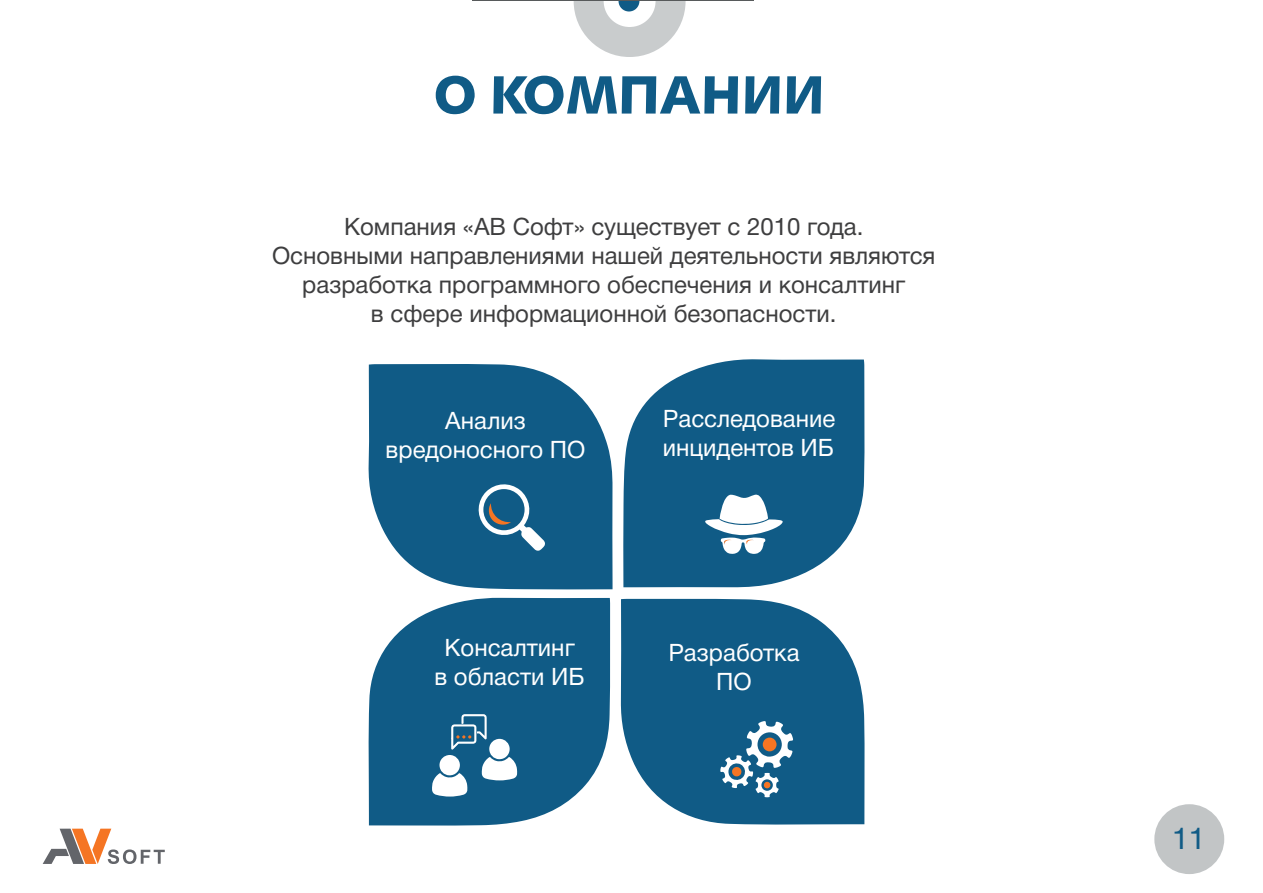
<style>
.page{position:relative;width:1263px;height:893px;background:#fff}
.page>*{position:absolute;margin:0;border:0;box-sizing:border-box;transform-origin:0 0}
.t1{font:54px "Humanist 531 C Black BT";color:#105b86}
.t2{font:30px "Helvetica Neue Cyr";color:#105b86}
.t3{font:24px/28.8px "Helvetica Neue Cyr";color:#3e3e3f;text-align:center}
.t4{font:24px/28.8px "Helvetica Neue Cyr";color:#fff;text-align:center}
</style>
<div class="page">
<svg style="left:621px;top:599px;width:244px;height:226px;background:#2a6d93"></svg>
<svg style="left:368px;top:598px;width:242px;height:228px;background:#2a6d93"></svg>
<svg style="left:368px;top:364px;width:245px;height:225px;background:#2b6e94"></svg>
<svg style="left:623px;top:359px;width:242px;height:228px;background:#2b6d93"></svg>
<svg style="left:451px;top:714px;width:36px;height:36px"></svg>
<svg style="left:432px;top:773px;width:35px;height:24px"></svg>
<div style="left:439px;top:755px;width:21px;height:21px;background:#fff;border-radius:50%"></div>
<svg style="left:482px;top:757px;width:35px;height:23px"></svg>
<div style="left:489px;top:739px;width:21px;height:20px;background:#fff;border-radius:50%"></div>
<svg style="left:720px;top:721px;width:73px;height:76px"></svg>
<svg style="left:476px;top:482px;width:70px;height:69px"></svg>
<svg style="left:705px;top:494px;width:78px;height:60px"></svg>
<hr style="left:454px;top:0;width:282px;height:1px;background:#575a5b">
<div style="left:1154px;top:804px;width:70px;height:70px;background:#c2c5c6;border-radius:50%"></div>
<svg style="left:43px;top:829px;width:122px;height:35px"></svg>
<svg style="left:574px;top:1px;width:111px;height:56px"></svg>
<hr style="left:472px;top:0;width:282px;height:1px;background:#575a5b">
<h1 class="t1" style="left:433px;top:62px;width:393px">О КОМПАНИИ</h1>
<p class="t3" style="left:272px;top:212px;width:665px">Компания «АВ Софт» существует с 2010 года.<br>Основными направлениями нашей деятельности являются разработка программного обеспечения и консалтинг<br>в сфере информационной безопасности.</p>
<p class="t4" style="left:386px;top:406px;width:201px">Анализ вредоносного ПО</p>
<p class="t4" style="left:663px;top:405px;width:174px;text-align:left">Расследование инцидентов ИБ</p>
<p class="t4" style="left:434px;top:633px;width:152px">Консалтинг<br>в области ИБ</p>
<p class="t4" style="left:668px;top:638px;width:133px">Разработка<br>ПО</p>
<p class="t2" style="left:1172px;top:822px;width:35px">11</p>
</div>
